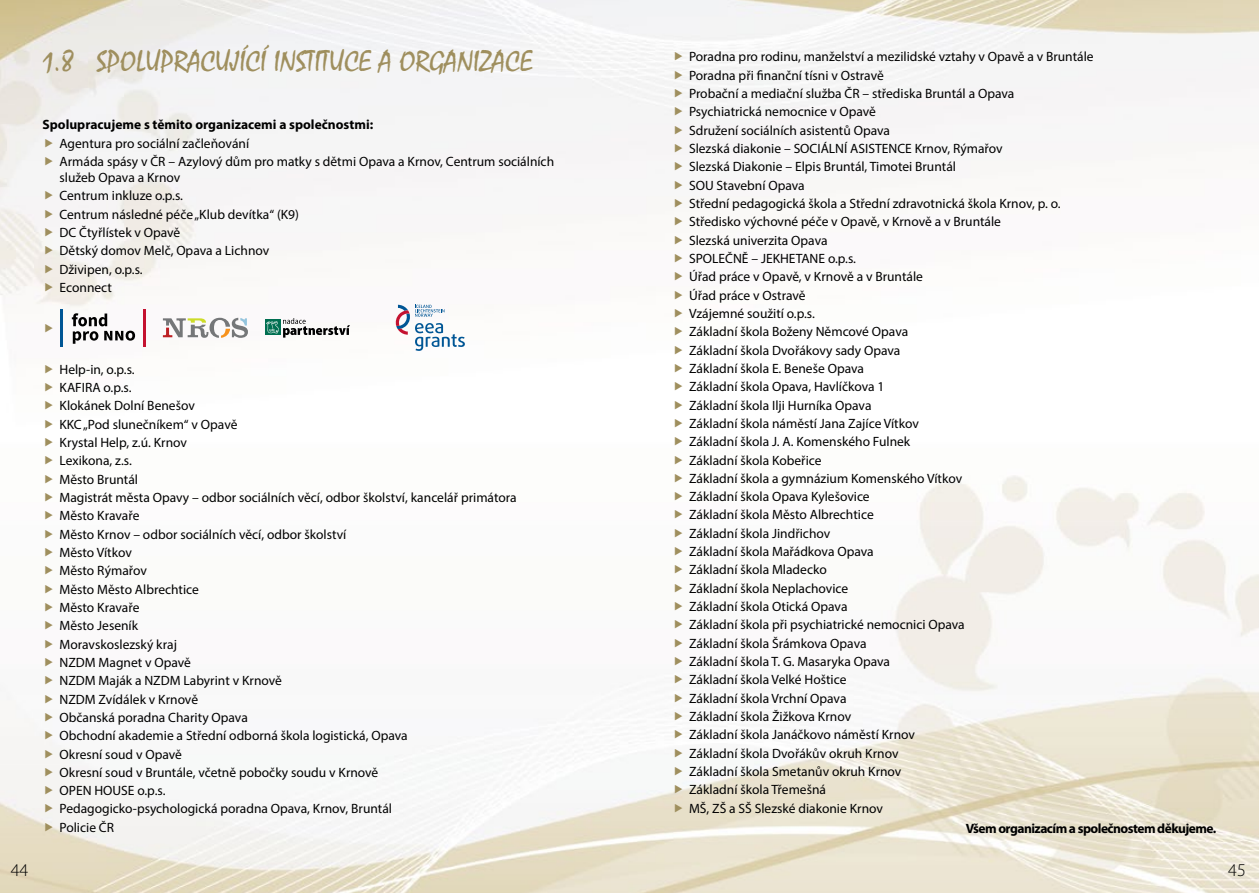
<style>
.page{position:relative;width:1259px;height:893px;background:#fff}
.page>*{position:absolute;margin:0;border:0;box-sizing:border-box;transform-origin:0 0}
.t1{font:30px "Mistral";color:#9f8f5e}
.t2{font:300 18px "Myriad Pro";color:#000}
.t3{font:13.5px/18.3px "Myriad Pro";color:#000}
.t4{font:700 13.5px "Myriad Pro";letter-spacing:-.005em;color:#000}
.t5{font:700 13.5px "Myriad Pro";letter-spacing:-.04em;color:#000}
</style>
<div class="page">
<img style="left:0;top:0;width:1259px;height:893px">
<svg style="left:163px;top:318px;width:85px;height:20px"></svg>
<div style="left:265px;top:320px;width:15px;height:15px;background:#006f51"></div>
<svg style="left:266px;top:318px;width:84px;height:20px"></svg>
<svg style="left:72px;top:313px;width:63px;height:31px"></svg>
<hr style="left:61px;top:309px;width:2px;height:37px;background:#005695">
<hr style="left:144px;top:309px;width:2px;height:37px;background:#c41230">
<svg style="left:395px;top:305px;width:70px;height:46px"></svg>
<svg style="left:45px;top:138px;width:8px;height:9px"></svg>
<svg style="left:45px;top:157px;width:8px;height:8px"></svg>
<svg style="left:45px;top:191px;width:8px;height:9px"></svg>
<svg style="left:45px;top:209px;width:8px;height:9px"></svg>
<svg style="left:45px;top:228px;width:8px;height:8px"></svg>
<svg style="left:45px;top:246px;width:8px;height:9px"></svg>
<svg style="left:45px;top:264px;width:8px;height:9px"></svg>
<svg style="left:45px;top:283px;width:8px;height:8px"></svg>
<svg style="left:45px;top:324px;width:8px;height:8px"></svg>
<svg style="left:45px;top:364px;width:8px;height:9px"></svg>
<svg style="left:45px;top:383px;width:8px;height:8px"></svg>
<svg style="left:45px;top:401px;width:8px;height:9px"></svg>
<svg style="left:45px;top:419px;width:8px;height:9px"></svg>
<svg style="left:45px;top:438px;width:8px;height:8px"></svg>
<svg style="left:45px;top:456px;width:8px;height:9px"></svg>
<svg style="left:45px;top:474px;width:8px;height:9px"></svg>
<svg style="left:45px;top:493px;width:8px;height:8px"></svg>
<svg style="left:45px;top:511px;width:8px;height:9px"></svg>
<svg style="left:45px;top:529px;width:8px;height:9px"></svg>
<svg style="left:45px;top:548px;width:8px;height:8px"></svg>
<svg style="left:45px;top:566px;width:8px;height:9px"></svg>
<svg style="left:45px;top:584px;width:8px;height:9px"></svg>
<svg style="left:45px;top:603px;width:8px;height:8px"></svg>
<svg style="left:45px;top:621px;width:8px;height:9px"></svg>
<svg style="left:45px;top:639px;width:8px;height:9px"></svg>
<svg style="left:45px;top:658px;width:8px;height:8px"></svg>
<svg style="left:45px;top:676px;width:8px;height:9px"></svg>
<svg style="left:45px;top:694px;width:8px;height:9px"></svg>
<svg style="left:45px;top:713px;width:8px;height:8px"></svg>
<svg style="left:45px;top:731px;width:8px;height:8px"></svg>
<svg style="left:45px;top:749px;width:8px;height:9px"></svg>
<svg style="left:45px;top:768px;width:8px;height:8px"></svg>
<svg style="left:45px;top:786px;width:8px;height:8px"></svg>
<svg style="left:45px;top:804px;width:8px;height:9px"></svg>
<svg style="left:45px;top:822px;width:8px;height:9px"></svg>
<svg style="left:675px;top:52px;width:7px;height:9px"></svg>
<svg style="left:675px;top:71px;width:7px;height:8px"></svg>
<svg style="left:675px;top:89px;width:7px;height:8px"></svg>
<svg style="left:675px;top:107px;width:7px;height:9px"></svg>
<svg style="left:675px;top:125px;width:7px;height:9px"></svg>
<svg style="left:675px;top:144px;width:7px;height:8px"></svg>
<svg style="left:675px;top:162px;width:7px;height:9px"></svg>
<svg style="left:675px;top:180px;width:7px;height:9px"></svg>
<svg style="left:675px;top:199px;width:7px;height:8px"></svg>
<svg style="left:675px;top:217px;width:7px;height:9px"></svg>
<svg style="left:675px;top:235px;width:7px;height:9px"></svg>
<svg style="left:675px;top:254px;width:7px;height:8px"></svg>
<svg style="left:675px;top:272px;width:7px;height:9px"></svg>
<svg style="left:675px;top:290px;width:7px;height:9px"></svg>
<svg style="left:675px;top:309px;width:7px;height:8px"></svg>
<svg style="left:675px;top:327px;width:7px;height:9px"></svg>
<svg style="left:675px;top:345px;width:7px;height:9px"></svg>
<svg style="left:675px;top:364px;width:7px;height:8px"></svg>
<svg style="left:675px;top:382px;width:7px;height:9px"></svg>
<svg style="left:675px;top:400px;width:7px;height:9px"></svg>
<svg style="left:675px;top:419px;width:7px;height:8px"></svg>
<svg style="left:675px;top:437px;width:7px;height:8px"></svg>
<svg style="left:675px;top:455px;width:7px;height:9px"></svg>
<svg style="left:675px;top:474px;width:7px;height:8px"></svg>
<svg style="left:675px;top:492px;width:7px;height:8px"></svg>
<svg style="left:675px;top:510px;width:7px;height:9px"></svg>
<svg style="left:675px;top:529px;width:7px;height:8px"></svg>
<svg style="left:675px;top:547px;width:7px;height:8px"></svg>
<svg style="left:675px;top:565px;width:7px;height:9px"></svg>
<svg style="left:675px;top:583px;width:7px;height:9px"></svg>
<svg style="left:675px;top:602px;width:7px;height:8px"></svg>
<svg style="left:675px;top:620px;width:7px;height:9px"></svg>
<svg style="left:675px;top:638px;width:7px;height:9px"></svg>
<svg style="left:675px;top:657px;width:7px;height:8px"></svg>
<svg style="left:675px;top:675px;width:7px;height:9px"></svg>
<svg style="left:675px;top:693px;width:7px;height:9px"></svg>
<svg style="left:675px;top:712px;width:7px;height:8px"></svg>
<svg style="left:675px;top:730px;width:7px;height:9px"></svg>
<svg style="left:675px;top:748px;width:7px;height:9px"></svg>
<svg style="left:675px;top:767px;width:7px;height:8px"></svg>
<svg style="left:675px;top:785px;width:7px;height:9px"></svg>
<svg style="left:675px;top:803px;width:7px;height:9px"></svg>
<h1 class="t1" style="left:43px;top:43px;width:491px">1.8 SPOLUPRACUJÍCÍ INSTITUCE A ORGANIZACE</h1>
<p class="t3" style="left:689px;top:48px;width:406px">Poradna pro rodinu, manželství a mezilidské vztahy v Opavě a v Bruntále Poradna při finanční tísni v Ostravě<br>Probační a mediační služba ČR – střediska Bruntál a Opava<br>Psychiatrická nemocnice v Opavě<br>Sdružení sociálních asistentů Opava<br>Slezská diakonie – SOCIÁLNÍ ASISTENCE Krnov, Rýmařov<br>Slezská Diakonie – Elpis Bruntál, Timotei Bruntál<br>SOU Stavební Opava<br>Střední pedagogická škola a Střední zdravotnická škola Krnov, p. o.<br>Středisko výchovné péče v Opavě, v Krnově a v Bruntále<br>Slezská univerzita Opava<br>SPOLEČNĚ – JEKHETANE o.p.s.<br>Úřad práce v Opavě, v Krnově a v Bruntále<br>Úřad práce v Ostravě<br>Vzájemné soužití o.p.s.<br>Základní škola Boženy Němcové Opava<br>Základní škola Dvořákovy sady Opava<br>Základní škola E. Beneše Opava<br>Základní škola Opava, Havlíčkova 1<br>Základní škola Ilji Hurníka Opava<br>Základní škola náměstí Jana Zajíce Vítkov<br>Základní škola J. A. Komenského Fulnek<br>Základní škola Kobeřice<br>Základní škola a gymnázium Komenského Vítkov<br>Základní škola Opava Kylešovice<br>Základní škola Město Albrechtice<br>Základní škola Jindřichov<br>Základní škola Mařádkova Opava<br>Základní škola Mladecko<br>Základní škola Neplachovice<br>Základní škola Otická Opava<br>Základní škola při psychiatrické nemocnici Opava<br>Základní škola Šrámkova Opava<br>Základní škola T. G. Masaryka Opava<br>Základní škola Velké Hoštice<br>Základní škola Vrchní Opava<br>Základní škola Žižkova Krnov<br>Základní škola Janáčkovo náměstí Krnov<br>Základní škola Dvořákův okruh Krnov<br>Základní škola Smetanův okruh Krnov<br>Základní škola Třemešná<br>MŠ, ZŠ a SŠ Slezské diakonie Krnov</p>
<p class="t5" style="left:965px;top:820px;width:252px">Všem organizacím a společnostem děkujeme.</p>
<p class="t4" style="left:43px;top:116px;width:332px">Spolupracujeme s těmito organizacemi a společnostmi:</p>
<p class="t3" style="left:60px;top:134px;width:496px">Agentura pro sociální začleňování<br>Armáda spásy v ČR – Azylový dům pro matky s dětmi Opava a Krnov, Centrum sociálních</p>
<p class="t3" style="left:60px;top:168px;width:241px">služeb Opava a Krnov<br>Centrum inkluze o.p.s.<br>Centrum následné péče „Klub devítka“ (K9)<br>DC Čtyřlístek v Opavě<br>Dětský domov Melč, Opava a Lichnov<br>Dživipen, o.p.s.<br>Econnect</p>
<p class="t3" style="left:60px;top:360px;width:459px">Help-in, o.p.s.<br>KAFIRA o.p.s.<br>Klokánek Dolní Benešov<br>KKC „Pod slunečníkem“ v Opavě<br>Krystal Help, z.ú. Krnov<br>Lexikona, z.s.<br>Město Bruntál<br>Magistrát města Opavy – odbor sociálních věcí, odbor školství, kancelář primátora<br>Město Kravaře<br>Město Krnov – odbor sociálních věcí, odbor školství<br>Město Vítkov<br>Město Rýmařov<br>Město Město Albrechtice<br>Město Kravaře<br>Město Jeseník<br>Moravskoslezský kraj<br>NZDM Magnet v Opavě<br>NZDM Maják a NZDM Labyrint v Krnově<br>NZDM Zvídálek v Krnově<br>Občanská poradna Charity Opava<br>Obchodní akademie a Střední odborná škola logistická, Opava<br>Okresní soud v Opavě<br>Okresní soud v Bruntále, včetně pobočky soudu v Krnově<br>OPEN HOUSE o.p.s.<br>Pedagogicko-psychologická poradna Opava, Krnov, Bruntál<br>Policie ČR</p>
<h2 class="t2" style="left:11px;top:860px;width:19px">44</h2>
<h2 class="t2" style="left:1228px;top:860px;width:19px">45</h2>
</div>
